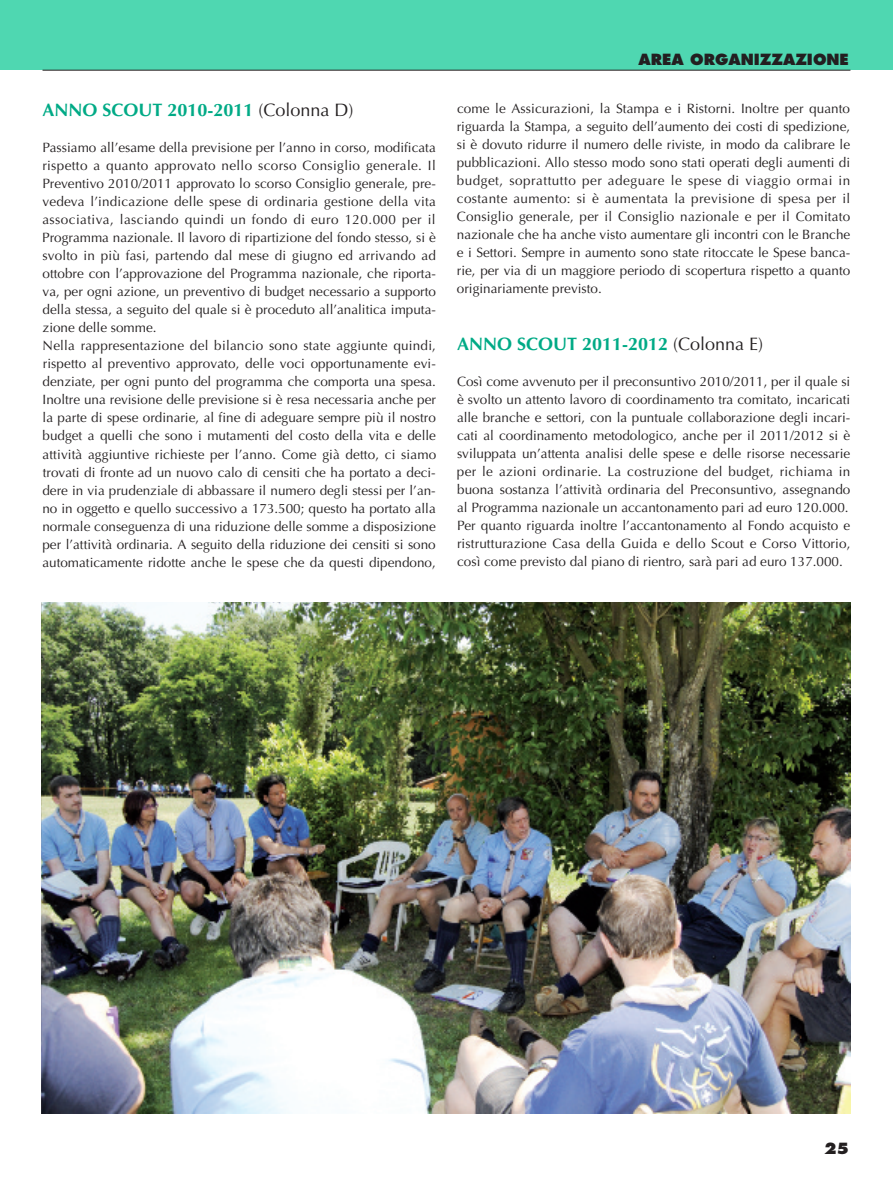
<style>
.page{position:relative;width:893px;height:1191px;background:#fff}
.page>*{position:absolute;margin:0;border:0;box-sizing:border-box;transform-origin:0 0}
.t1{font:700 18px "Optima CE";color:#00aa86}
.t2{font:800 15px "Futura LT";color:#231f20}
.t3{font:13.5px/18px "Optima CE";color:#231f20}
.s1{font-weight:400;color:#231f20}
</style>
<div class="page">
<div style="left:0;top:0;width:893px;height:70px;background:#4fd7b1"></div>
<hr style="left:43px;top:70px;width:807px;height:1px;background:#231f20">
<img style="left:41px;top:602px;width:809px;height:511px">
<h1 class="t1" style="left:42px;top:103px;width:313px">ANNO SCOUT 2010-2011 <span class="s1">(Colonna D)</span></h1>
<p class="t3" style="left:42px;top:140px;width:395px">Passiamo all’esame della previsione per l’anno in corso, modificata rispetto a quanto approvato nello scorso Consiglio generale. Il Preventivo 2010 /2011 approvato lo scorso Consiglio generale, pre&shy;vedeva l’indicazione delle spese di ordinaria gestione della vita associativa, lasciando quindi un fondo di euro 120.000 per il Programma nazionale. Il lavoro di ripartizione del fondo stesso, si è svolto in più fasi, partendo dal mese di giugno ed arrivando ad ottobre con l’approvazione del Programma nazionale, che riporta&shy;va, per ogni azione, un preventivo di budget necessario a supporto della stessa, a seguito del quale si è proceduto all’analitica imputa&shy;zione delle somme.<br>Nella rappresentazione del bilancio sono state aggiunte quindi, rispetto al preventivo approvato, delle voci opportunamente evi&shy;denziate, per ogni punto del programma che comporta una spesa.<br>Inoltre una revisione delle previsione si è resa necessaria anche per la parte di spese ordinarie, al fine di adeguare sempre più il nostro budget a quelli che sono i mutamenti del costo della vita e delle attività aggiuntive richieste per l’anno. Come già detto, ci siamo trovati di fronte ad un nuovo calo di censiti che ha portato a deci&shy;dere in via prudenziale di abbassare il numero degli stessi per l’an&shy;no in oggetto e quello successivo a 173.500; questo ha portato alla normale conseguenza di una riduzione delle somme a disposizione per l’attività ordinaria. A seguito della riduzione dei censiti si sono automaticamente ridotte anche le spese che da questi dipendono,</p>
<p class="t2" style="left:638px;top:52px;width:212px">AREA ORGANIZZAZIONE</p>
<p class="t3" style="left:457px;top:101px;width:395px;text-align:justify">come le Assicurazioni, la Stampa e i Ristorni. Inoltre per quanto riguarda la Stampa, a seguito dell’aumento dei costi di spedizione, si è dovuto ridurre il numero delle riviste, in modo da calibrare le pubblicazioni. Allo stesso modo sono stati operati degli aumenti di budget, soprattutto per adeguare le spese di viaggio ormai in costante aumento: si è aumentata la previsione di spesa per il Consiglio generale, per il Consiglio nazionale e per il Comitato nazionale che ha anche visto aumentare gli incontri con le Branche e i Settori. Sempre in aumento sono state ritoccate le Spese banca&shy;rie, per via di un maggiore periodo di scopertura rispetto a quanto originariamente previsto.</p>
<h1 class="t1" style="left:457px;top:337px;width:308px">ANNO SCOUT 2011-2012 <span class="s1">(Colonna E)</span></h1>
<p class="t3" style="left:457px;top:374px;width:395px">Così come avvenuto per il preconsuntivo 2010/ 2011, per il quale si è svolto un attento lavoro di coordinamento tra comitato, incaricati alle branche e settori, con la puntuale collaborazione degli incari&shy;cati al coordinamento metodologico, anche per il 2011/ 2012 si è sviluppata un’attenta analisi delle spese e delle risorse necessarie per le azioni ordinarie. La costruzione del budget, richiama in buona sostanza l’attività ordinaria del Preconsuntivo, assegnando al Programma nazionale un accantonamento pari ad euro 120.000.<br>Per quanto riguarda inoltre l’accantonamento al Fondo acquisto e ristrutturazione Casa della Guida e dello Scout e Corso Vittorio, così come previsto dal piano di rientro, sarà pari ad euro 137.000.</p>
<p class="t2" style="left:824px;top:1141px;width:26px">25</p>
</div>
